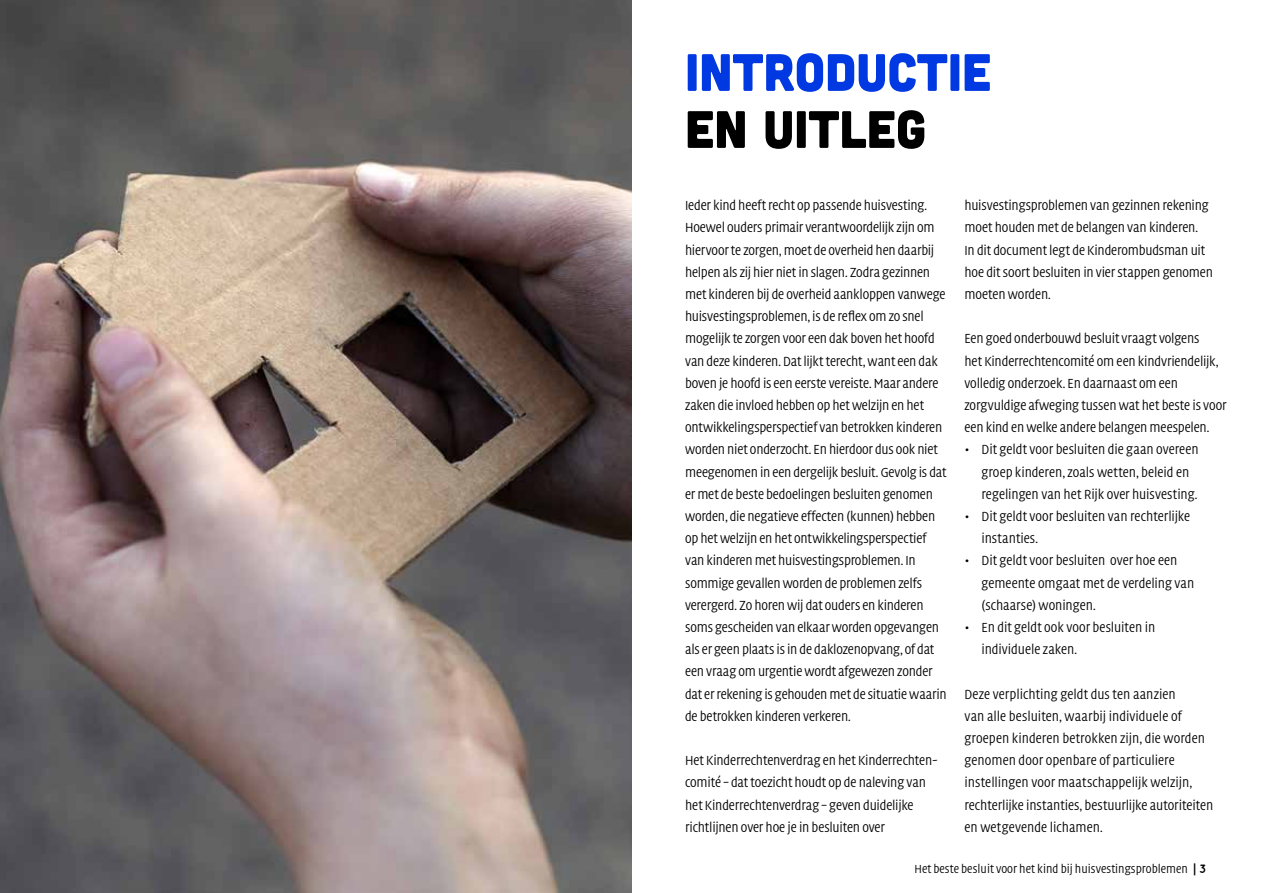
<style>
.page{position:relative;width:1263px;height:893px;background:#fff}
.page>*{position:absolute;margin:0;border:0;box-sizing:border-box;transform-origin:0 0}
.KO_H2{font:52.5px "Cubano";color:#0038e1}
.KO_H2-2{font:52.5px "Cubano";color:#000}
.KO_Broodtekst{font:300 13.5px/22.2px "Quadraat OT Head";letter-spacing:-.01em;color:#000}
.t1{font:300 12px "Quadraat OT Head";color:#000}
.s1{font-weight:700}
.s2{font-family:"Quicksand";font-weight:700}
</style>
<div class="page">
<img style="left:0;top:0;width:631px;height:893px">
<h2 class="KO_H2" style="left:685px;top:39px;width:308px">INTRODUCTIE</h2>
<h2 class="KO_H2-2" style="left:685px;top:96px;width:243px">EN UITLEG</h2>
<p class="KO_Broodtekst" style="left:685px;top:195px;width:263px">Ieder kind heeft recht op passende huisvesting.<br>Hoewel ouders primair verantwoordelijk zijn om hiervoor te zorgen, moet de overheid hen daarbij helpen als zij hier niet in slagen. Zodra gezinnen met kinderen bij de overheid aankloppen vanwege huisvestingsproblemen, is de reflex om zo snel mogelijk te zorgen voor een dak boven het hoofd van deze kinderen. Dat lijkt terecht, want een dak boven je hoofd is een eerste vereiste. Maar andere zaken die invloed hebben op het welzijn en het ontwikkelingsperspectief van betrokken kinderen worden niet onderzocht. En hierdoor dus ook niet meegenomen in een dergelijk besluit. Gevolg is dat er met de beste bedoelingen besluiten genomen worden, die negatieve effecten (kunnen) hebben op het welzijn en het ontwikkelingsperspectief van kinderen met huisvestingsproblemen. In sommige gevallen worden de problemen zelfs verergerd. Zo horen wij dat ouders en kinderen soms gescheiden van elkaar worden opgevangen als er geen plaats is in de daklozenopvang, of dat een vraag om urgentie wordt afgewezen zonder dat er rekening is gehouden met de situatie waarin de betrokken kinderen verkeren.</p>
<p class="KO_Broodtekst" style="left:685px;top:750px;width:254px">Het Kinderrechtenverdrag en het Kinderrechten&shy;comité – dat toezicht houdt op de naleving van het Kinderrechtenverdrag – geven duidelijke richtlijnen over hoe je in besluiten over</p>
<p class="KO_Broodtekst" style="left:964px;top:195px;width:246px">huisvestingsproblemen van gezinnen rekening moet houden met de belangen van kinderen.</p>
<p class="KO_Broodtekst" style="left:964px;top:239px;width:250px">In dit document legt de Kinderombudsman uit hoe dit soort besluiten in vier stappen genomen moeten worden.</p>
<p class="KO_Broodtekst" style="left:964px;top:328px;width:264px">Een goed onderbouwd besluit vraagt volgens<br>het Kinderrechtencomité om een kindvriendelijk, volledig onderzoek. En daarnaast om een zorgvuldige afweging tussen wat het beste is voor een kind en welke andere belangen meespelen.</p>
<p class="KO_Broodtekst" style="left:981px;top:439px;width:219px;text-indent:-17px">• Dit geldt voor besluiten die gaan overeen groep kinderen, zoals wetten, beleid en regelingen van het Rijk over huisvesting.</p>
<p class="KO_Broodtekst" style="left:981px;top:506px;width:210px;text-indent:-17px">• Dit geldt voor besluiten van rechterlijke instanties.</p>
<p class="KO_Broodtekst" style="left:981px;top:550px;width:214px;text-indent:-17px">• Dit geldt voor besluiten over hoe een gemeente omgaat met de verdeling van (schaarse) woningen.</p>
<p class="KO_Broodtekst" style="left:981px;top:617px;width:175px;text-indent:-17px">• En dit geldt ook voor besluiten in individuele zaken.</p>
<p class="KO_Broodtekst" style="left:964px;top:683px;width:250px">Deze verplichting geldt dus ten aanzien<br>van alle besluiten, waarbij individuele of groepen kinderen betrokken zijn, die worden genomen door openbare of particuliere instellingen voor maatschappelijk welzijn, rechterlijke instanties, bestuurlijke autoriteiten en wetgevende lichamen.</p>
<p class="t1" style="left:914px;top:862px;width:293px">Het beste besluit voor het kind bij huisvestingsproblemen <span class="s1">|</span> <span class="s2">3</span></p>
</div>
